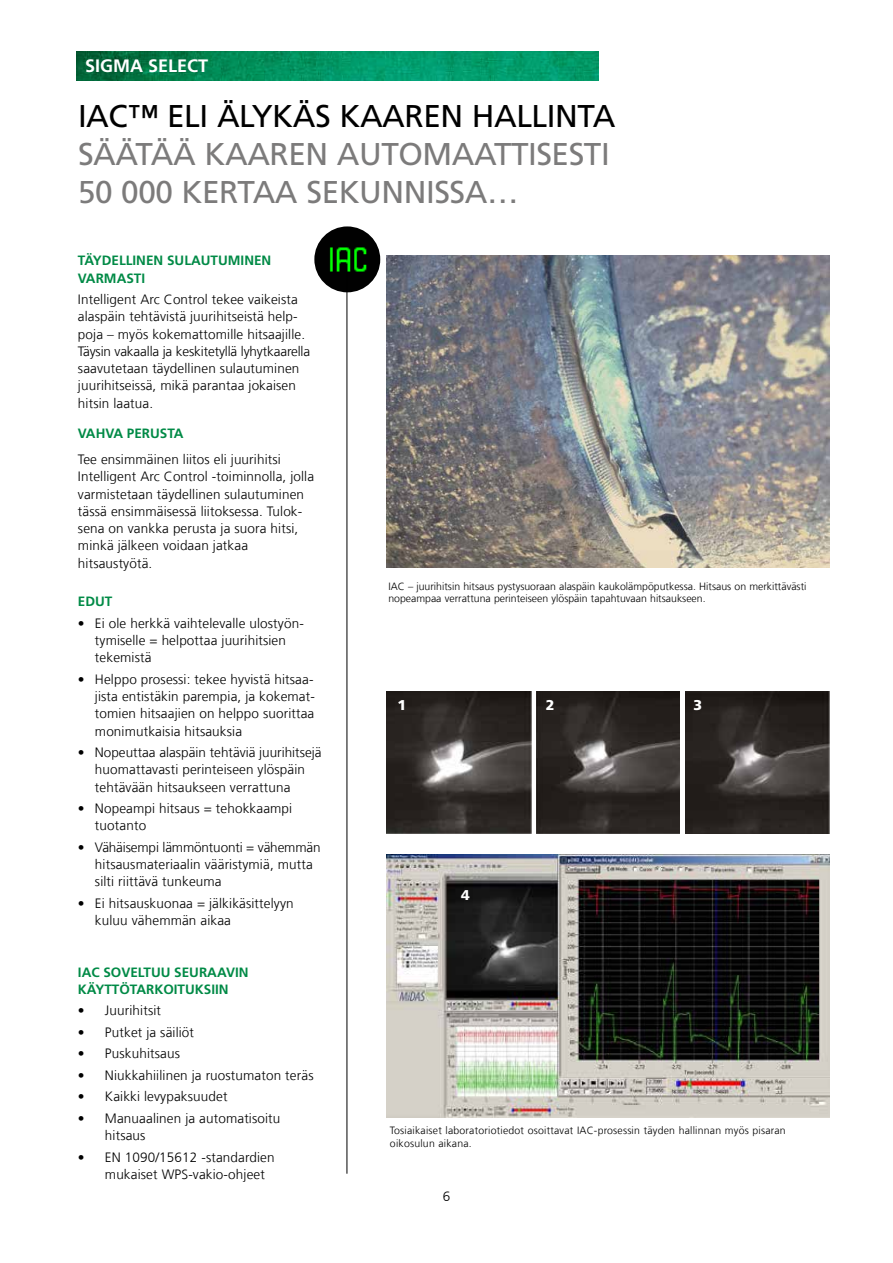
<style>
.page{position:relative;width:893px;height:1263px;background:#fff}
.page>*{position:absolute;margin:0;border:0;box-sizing:border-box;transform-origin:0 0}
.t1{font:31.5px/37.8px "Frutiger LT Pro";letter-spacing:-.015em;color:#7c7b7b}
.t2{font:31.5px "Frutiger LT Pro";letter-spacing:-.015em;color:#000}
.t3{font:700 18px "Frutiger LT Pro";color:#fff}
.t4{font:900 14.25px "Frutiger LT Pro";color:#fff}
.t5{font:300 13.5px/17.2px "Frutiger LT Com";letter-spacing:.01em;color:#000}
.t6{font:700 13.5px/17.2px "Frutiger LT Pro";color:#008a46}
.t7{font:300 10.5px/12.6px "Frutiger LT Com";color:#000}
.t8{font:300 10.5px/12.6px "Frutiger LT Com";letter-spacing:.02em;color:#000}
</style>
<div class="page">
<img style="left:387px;top:855px;width:442px;height:262px">
<img style="left:536px;top:691px;width:143px;height:142px">
<img style="left:387px;top:691px;width:144px;height:142px">
<img style="left:685px;top:691px;width:144px;height:142px">
<hr style="left:347px;top:255px;width:1px;height:919px;background:#000">
<img style="left:77px;top:51px;width:521px;height:30px">
<img style="left:387px;top:255px;width:442px;height:313px">
<img style="left:314px;top:226px;width:66px;height:66px;border-radius:33px">
<h2 class="t3" style="left:85px;top:55px;width:125px">SIGMA SELECT</h2>
<h1 class="t2" style="left:78px;top:98px;width:539px">IAC™ ELI ÄLYKÄS KAAREN HALLINTA</h1>
<h1 class="t1" style="left:78px;top:135px;width:533px">SÄÄTÄÄ KAAREN AUTOMAATTISESTI<br>50 000 KERTAA SEKUNNISSA…</h1>
<p class="t6" style="left:78px;top:252px;width:195px">TÄYDELLINEN SULAUTUMINEN<br>VARMASTI</p>
<p class="t5" style="left:78px;top:291px;width:234px">Intelligent Arc Control tekee vaikeista alaspäin tehtävistä juurihitseistä help&shy;poja – myös kokemattomille hitsaajille.<br>Täysin vakaalla ja keskitetyllä lyhytkaarella saavutetaan täydellinen sulautuminen juurihitseissä, mikä parantaa jokaisen hitsin laatua.</p>
<p class="t6" style="left:78px;top:424px;width:107px">VAHVA PERUSTA</p>
<p class="t5" style="left:78px;top:451px;width:238px">Tee ensimmäinen liitos eli juurihitsi Intelligent Arc Control -toiminnolla, jolla varmistetaan täydellinen sulautuminen tässä ensimmäisessä liitoksessa. Tulok&shy;sena on vankka perusta ja suora hitsi, minkä jälkeen voidaan jatkaa hitsaustyötä.</p>
<p class="t6" style="left:78px;top:593px;width:36px">EDUT</p>
<p class="t5" style="left:95px;top:614px;width:210px;text-indent:-17px">• Ei ole herkkä vaihtelevalle ulostyön&shy;tymiselle = helpottaa juurihitsien tekemistä</p>
<p class="t5" style="left:95px;top:670px;width:221px;text-align:justify;text-indent:-17px">• Helppo prosessi: tekee hyvistä hitsaa&shy;jista entistäkin parempia, ja kokemat&shy;tomien hitsaajien on helppo suorittaa monimutkaisia hitsauksia</p>
<p class="t5" style="left:95px;top:744px;width:228px;text-indent:-17px">• Nopeuttaa alaspäin tehtäviä juurihitsejä huomattavasti perinteiseen ylöspäin tehtävään hitsaukseen verrattuna</p>
<p class="t5" style="left:95px;top:800px;width:199px;text-indent:-17px">• Nopeampi hitsaus = tehokkaampi tuotanto</p>
<p class="t5" style="left:95px;top:839px;width:227px;text-indent:-17px">• Vähäisempi lämmöntuonti = vähemmän hitsausmateriaalin vääristymiä, mutta silti riittävä tunkeuma</p>
<p class="t5" style="left:95px;top:895px;width:200px;text-indent:-17px">• Ei hitsauskuonaa = jälkikäsittelyyn kuluu vähemmän aikaa</p>
<p class="t6" style="left:78px;top:963px;width:172px">IAC SOVELTUU SEURAAVIN<br>KÄYTTÖTARKOITUKSIIN</p>
<p class="t5" style="left:78px;top:1002px;width:85px">• Juurihitsit</p>
<p class="t5" style="left:78px;top:1024px;width:118px">• Putket ja säiliöt</p>
<p class="t5" style="left:78px;top:1045px;width:104px">• Puskuhitsaus</p>
<p class="t5" style="left:78px;top:1067px;width:237px">• Niukkahiilinen ja ruostumaton teräs</p>
<p class="t5" style="left:78px;top:1088px;width:151px">• Kaikki levypaksuudet</p>
<p class="t5" style="left:105px;top:1110px;width:177px;text-indent:-27px">• Manuaalinen ja automatisoitu hitsaus</p>
<p class="t5" style="left:105px;top:1148px;width:171px;text-indent:-27px">• EN 1090/15612 -standardien mukaiset WPS-vakio-ohjeet</p>
<p class="t7" style="left:388px;top:580px;width:420px">IAC – juurihitsin hitsaus pystysuoraan alaspäin kaukolämpöputkessa. Hitsaus on merkittävästi nopeampaa verrattuna perinteiseen ylöspäin tapahtuvaan hitsaukseen.</p>
<p class="t4" style="left:398px;top:696px;width:10px">1</p>
<p class="t4" style="left:546px;top:696px;width:10px">2</p>
<p class="t4" style="left:693px;top:696px;width:10px">3</p>
<p class="t4" style="left:461px;top:886px;width:10px">4</p>
<p class="t8" style="left:390px;top:1124px;width:397px">Tosiaikaiset laboratoriotiedot osoittavat IAC-prosessin täyden hallinnan myös pisaran oikosulun aikana.</p>
<p class="t5" style="left:443px;top:1187px;width:9px">6</p>
</div>
